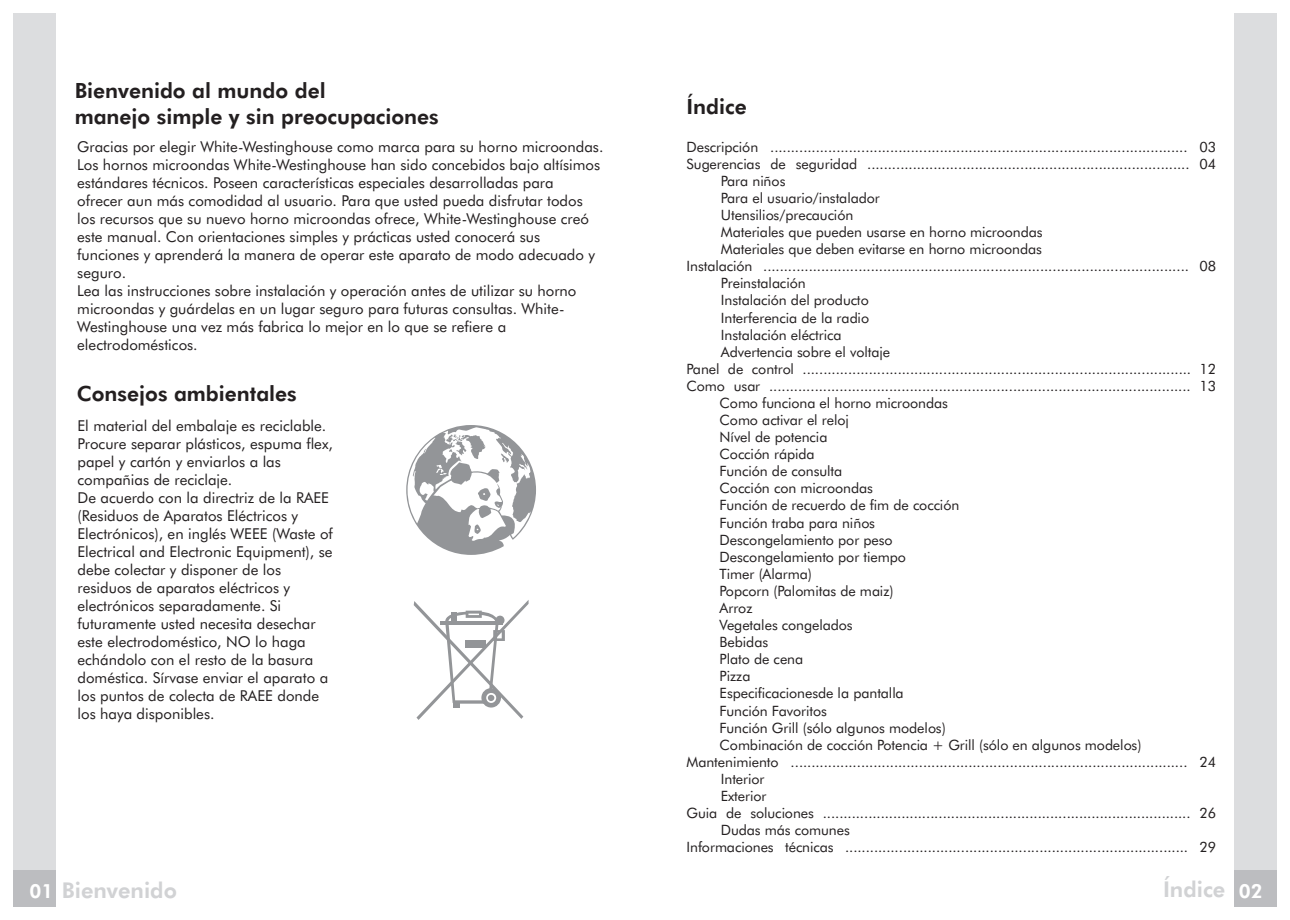
<style>
.page{position:relative;width:1290px;height:920px;background:#fff}
.page>*{position:absolute;margin:0;border:0;box-sizing:border-box;transform-origin:0 0}
.t1{font:800 21.75px "Futura BT";color:#d1d2d4}
.t2{font:800 21px/25.2px "Futura BT";color:#231f20}
.t3{font:15px/18px "Futura BT";color:#231f20}
.t4{font:14.25px "Futura BT";color:#231f20}
.s1{font-size:19.5px;color:#fff}
</style>
<div class="page">
<svg style="left:406px;top:425px;width:130px;height:130px"></svg>
<svg style="left:414px;top:600px;width:114px;height:120px"></svg>
<div style="left:1234px;top:13px;width:42px;height:893px;background:#dcdddf"></div>
<div style="left:1234px;top:870px;width:42px;height:36px;background:#bcbdc0"></div>
<div style="left:13px;top:13px;width:43px;height:893px;background:#dcdddf"></div>
<div style="left:13px;top:870px;width:43px;height:36px;background:#bcbdc0"></div>
<h2 class="t2" style="left:75px;top:80px;width:366px">Bienvenido al mundo del<br>manejo simple y sin preocupaciones</h2>
<p class="t3" style="left:77px;top:139px;width:528px">Gracias por elegir White-Westinghouse como marca para su horno microondas.<br>Los hornos microondas White-Westinghouse han sido concebidos bajo altísimos estándares técnicos. Poseen características especiales desarrolladas para<br>ofrecer aun más comodidad al usuario. Para que usted pueda disfrutar todos los recursos que su nuevo horno microondas ofrece, White-Westinghouse creó este manual. Con orientaciones simples y prácticas usted conocerá sus funciones y aprenderá la manera de operar este aparato de modo adecuado y seguro.<br>Lea las instrucciones sobre instalación y operación antes de utilizar su horno microondas y guárdelas en un lugar seguro para futuras consultas. White-Westinghouse una vez más fabrica lo mejor en lo que se refiere a electrodomésticos.</p>
<h2 class="t2" style="left:77px;top:383px;width:222px">Consejos ambientales</h2>
<p class="t3" style="left:77px;top:418px;width:257px">El material del embalaje es reciclable.<br>Procure separar plásticos, espuma flex, papel y cartón y enviarlos a las compañias de reciclaje.<br>De acuerdo con la directriz de la RAEE (Residuos de Aparatos Eléctricos y Electrónicos), en inglés WEEE (Waste of Electrical and Electronic Equipment), se debe colectar y disponer de los residuos de aparatos eléctricos y electrónicos separadamente. Si futuramente usted necesita desechar este electrodoméstico, NO lo haga echándolo con el resto de la basura doméstica. Sírvase enviar el aparato a los puntos de colecta de RAEE donde los haya disponibles.</p>
<h2 class="t2" style="left:686px;top:96px;width:62px">Índice</h2>
<p class="t4" style="left:686px;top:141px;width:531px">Descripción ..................................................................................................... 03</p>
<p class="t4" style="left:686px;top:158px;width:531px">Sugerencias de seguridad .............................................................................. 04</p>
<p class="t4" style="left:721px;top:175px;width:66px">Para niños</p>
<p class="t4" style="left:721px;top:192px;width:160px">Para el usuario/instalador</p>
<p class="t4" style="left:721px;top:209px;width:134px">Utensilios/precaución</p>
<p class="t4" style="left:721px;top:226px;width:323px">Materiales que pueden usarse en horno microondas</p>
<p class="t4" style="left:721px;top:243px;width:323px">Materiales que deben evitarse en horno microondas</p>
<p class="t4" style="left:686px;top:260px;width:531px">Instalación ....................................................................................................... 08</p>
<p class="t4" style="left:721px;top:277px;width:86px">Preinstalación</p>
<p class="t4" style="left:721px;top:295px;width:149px">Instalación del producto</p>
<p class="t4" style="left:721px;top:312px;width:150px">Interferencia de la radio</p>
<p class="t4" style="left:721px;top:329px;width:122px">Instalación eléctrica</p>
<p class="t4" style="left:721px;top:346px;width:171px">Advertencia sobre el voltaje</p>
<p class="t4" style="left:686px;top:363px;width:531px">Panel de control .............................................................................................. 12</p>
<p class="t4" style="left:686px;top:380px;width:531px">Como usar ...................................................................................................... 13</p>
<p class="t4" style="left:719px;top:397px;width:230px">Como funciona el horno microondas</p>
<p class="t4" style="left:719px;top:414px;width:131px">Como activar el reloj</p>
<p class="t4" style="left:719px;top:431px;width:109px">Nível de potencia</p>
<p class="t4" style="left:719px;top:448px;width:97px">Cocción rápida</p>
<p class="t4" style="left:719px;top:465px;width:124px">Función de consulta</p>
<p class="t4" style="left:719px;top:482px;width:155px">Cocción con microondas</p>
<p class="t4" style="left:719px;top:499px;width:241px">Función de recuerdo de fim de cocción</p>
<p class="t4" style="left:719px;top:517px;width:157px">Función traba para niños</p>
<p class="t4" style="left:719px;top:534px;width:175px">Descongelamiento por peso</p>
<p class="t4" style="left:719px;top:551px;width:188px">Descongelamiento por tiempo</p>
<p class="t4" style="left:719px;top:568px;width:94px">Timer (Alarma)</p>
<p class="t4" style="left:719px;top:585px;width:175px">Popcorn (Palomitas de maiz)</p>
<p class="t4" style="left:719px;top:602px;width:34px">Arroz</p>
<p class="t4" style="left:719px;top:619px;width:135px">Vegetales congelados</p>
<p class="t4" style="left:719px;top:636px;width:50px">Bebidas</p>
<p class="t4" style="left:719px;top:653px;width:85px">Plato de cena</p>
<p class="t4" style="left:719px;top:670px;width:32px">Pizza</p>
<p class="t4" style="left:719px;top:687px;width:186px">Especificacionesde la pantalla</p>
<p class="t4" style="left:719px;top:704px;width:109px">Función Favoritos</p>
<p class="t4" style="left:719px;top:722px;width:228px">Función Grill (sólo algunos modelos)</p>
<p class="t4" style="left:719px;top:739px;width:423px">Combinación de cocción Potencia + Grill (sólo en algunos modelos)</p>
<p class="t4" style="left:686px;top:756px;width:531px">Mantenimiento ................................................................................................ 24</p>
<p class="t4" style="left:721px;top:773px;width:45px">Interior</p>
<p class="t4" style="left:721px;top:790px;width:47px">Exterior</p>
<p class="t4" style="left:686px;top:807px;width:531px">Guia de soluciones ......................................................................................... 26</p>
<p class="t4" style="left:721px;top:824px;width:131px">Dudas más comunes</p>
<p class="t4" style="left:686px;top:841px;width:531px">Informaciones técnicas ................................................................................... 29</p>
<h1 class="t1" style="left:30px;top:881px;width:149px"><span class="s1">01</span> Bienvenido</h1>
<h1 class="t1" style="left:1163px;top:881px;width:101px">Índice <span class="s1">02</span></h1>
</div>
